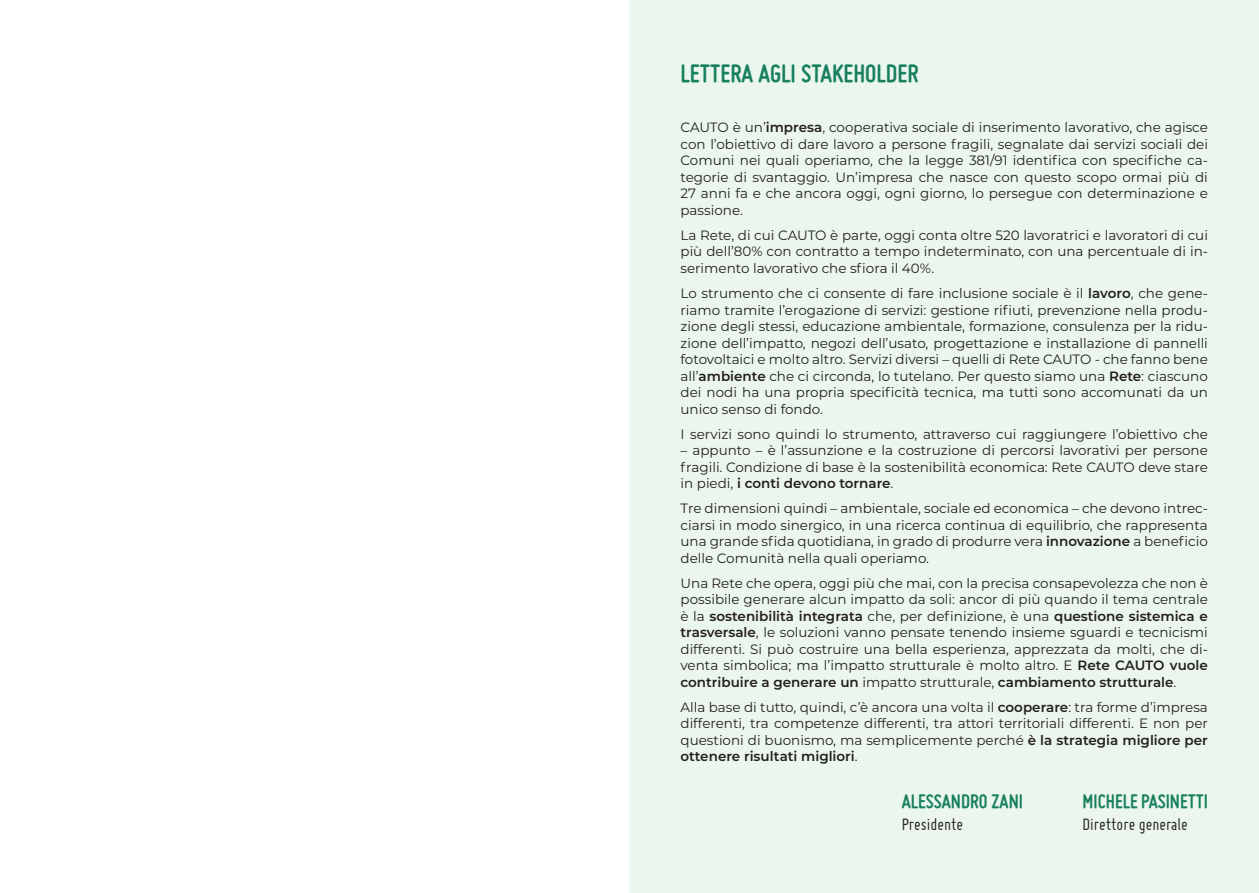
<style>
.page{position:relative;width:1259px;height:893px;background:#fff}
.page>*{position:absolute;margin:0;border:0;box-sizing:border-box;transform-origin:0 0}
.titolo_paragrafo{font:700 27px "Miso";color:#18805f}
.testo_grande{font:700 21px "Miso";color:#18805f}
.testo_grande-2{font:18px "Miso";color:#231f20}
.testo_main{font:13.5px/16.5px "Montserrat";color:#231f20;text-align:justify}
.s1{font-weight:600}
</style>
<div class="page">
<div style="left:629px;top:0;width:630px;height:893px;background:#ebf6ed"></div>
<p class="titolo_paragrafo" style="left:680px;top:58px;width:240px">LETTERA AGLI STAKEHOLDER</p>
<p class="testo_main" style="left:680px;top:119px;width:529px">CAUTO è un’<span class="s1">impresa</span>, cooperativa sociale di inserimento lavorativo, che agisce con l’obiettivo di dare lavoro a persone fragili, segnalate dai servizi sociali dei Comuni nei quali operiamo, che la legge 381/91 identifica con specifiche ca&shy;tegorie di svantaggio. Un’impresa che nasce con questo scopo ormai più di 27 anni fa e che ancora oggi, ogni giorno, lo persegue con determinazione e passione.</p>
<p class="testo_main" style="left:680px;top:226px;width:529px">La Rete, di cui CAUTO è parte, oggi conta oltre 520 lavoratrici e lavoratori di cui più dell’80% con contratto a tempo indeterminato, con una percentuale di in&shy;serimento lavorativo che sfiora il 40%.</p>
<p class="testo_main" style="left:680px;top:284px;width:529px">Lo strumento che ci consente di fare inclusione sociale è il <span class="s1">lavoro</span>, che gene&shy;riamo tramite l’erogazione di servizi: gestione rifiuti, prevenzione nella produ&shy;zione degli stessi, educazione ambientale, formazione, consulenza per la ridu&shy;zione dell’impatto, negozi dell’usato, progettazione e installazione di pannelli fotovoltaici e molto altro. Servizi diversi – quelli di Rete CAUTO - che fanno bene all’<span class="s1">ambiente</span> che ci circonda, lo tutelano. Per questo siamo una <span class="s1">Rete</span>: ciascuno dei nodi ha una propria specificità tecnica, ma tutti sono accomunati da un unico senso di fondo.</p>
<p class="testo_main" style="left:680px;top:425px;width:529px">I servizi sono quindi lo strumento, attraverso cui raggiungere l’obiettivo che</p>
<p class="testo_main" style="left:680px;top:441px;width:529px">– appunto – è l’assunzione e la costruzione di percorsi lavorativi per persone fragili. Condizione di base è la sostenibilità economica: Rete CAUTO deve stare in piedi, <span class="s1">i conti devono tornare</span>.</p>
<p class="testo_main" style="left:680px;top:499px;width:529px">Tre dimensioni quindi – ambientale, sociale ed economica – che devono intrec&shy;ciarsi in modo sinergico, in una ricerca continua di equilibrio, che rappresenta una grande sfida quotidiana, in grado di produrre vera <span class="s1">innovazione</span> a beneficio delle Comunità nella quali operiamo.</p>
<p class="testo_main" style="left:680px;top:574px;width:529px">Una Rete che opera, oggi più che mai, con la precisa consapevolezza che non è possibile generare alcun impatto da soli: ancor di più quando il tema centrale è la <span class="s1">sostenibilità integrata</span> che, per definizione, è una <span class="s1">questione sistemica e trasversale</span>, le soluzioni vanno pensate tenendo insieme sguardi e tecnicismi differenti. Si può costruire una bella esperienza, apprezzata da molti, che di&shy;venta simbolica; ma l’impatto strutturale è molto altro. E <span class="s1">Rete CAUTO vuole contribuire a generare un</span> impatto strutturale, <span class="s1">cambiamento strutturale</span>.</p>
<p class="testo_main" style="left:680px;top:698px;width:529px">Alla base di tutto, quindi, c’è ancora una volta il <span class="s1">cooperare</span>: tra forme d’impresa differenti, tra competenze differenti, tra attori territoriali differenti. E non per questioni di buonismo, ma semplicemente perché <span class="s1">è la strategia migliore per ottenere risultati migliori</span>.</p>
<p class="testo_grande" style="left:1082px;top:789px;width:127px">MICHELE PASINETTI</p>
<p class="testo_grande-2" style="left:1082px;top:814px;width:107px">Direttore generale</p>
<p class="testo_grande" style="left:901px;top:789px;width:123px">ALESSANDRO ZANI</p>
<p class="testo_grande-2" style="left:901px;top:814px;width:63px">Presidente</p>
</div>
